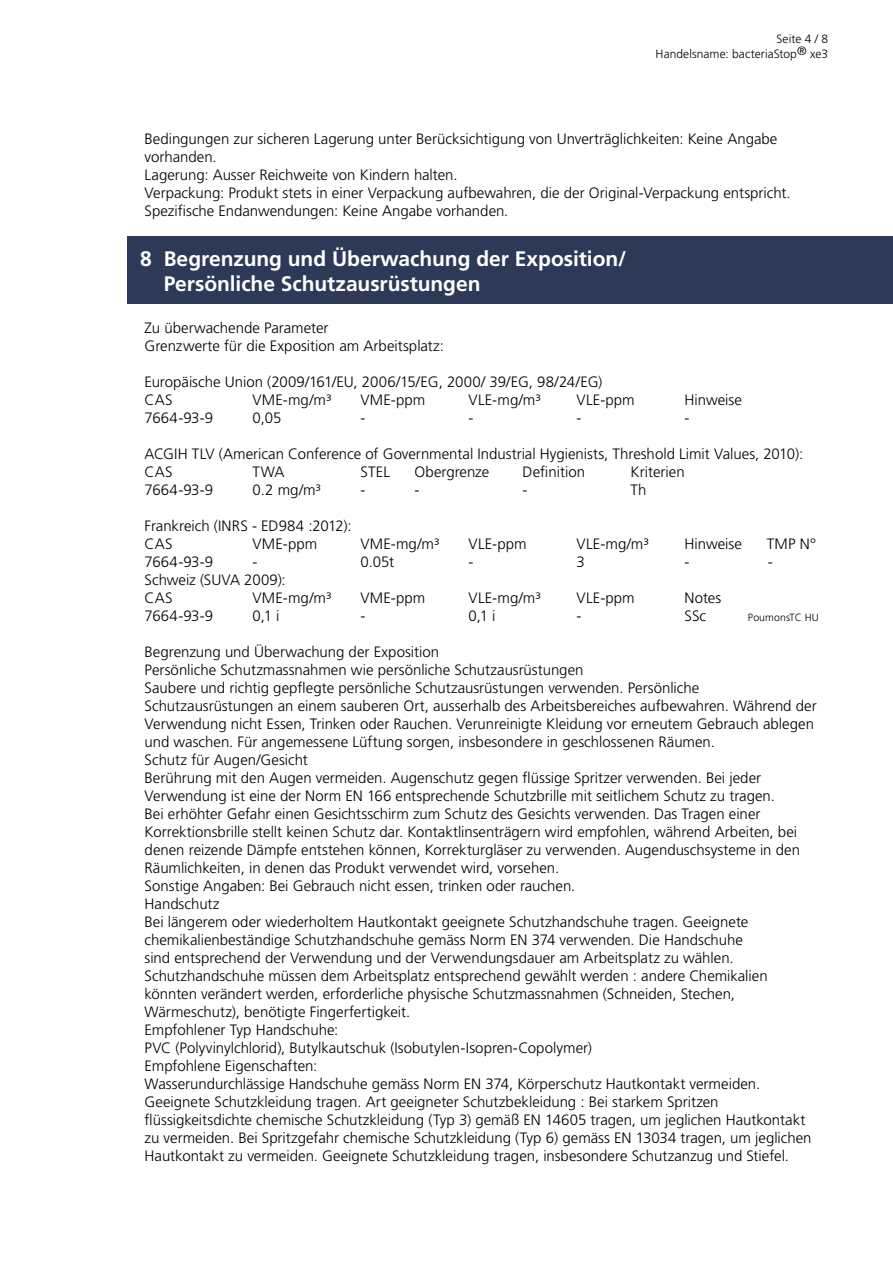
<style>
.page{position:relative;width:893px;height:1263px;background:#fff}
.page>*{position:absolute;margin:0;border:0;box-sizing:border-box;transform-origin:0 0}
.t1{font:700 21px/25.2px "Frutiger";letter-spacing:-.005em;color:#fff}
.t2{font:300 15px/18px "Frutiger";color:#000}
.t3{font:300 12px/14.4px "Frutiger";letter-spacing:.005em;color:#000;text-align:right}
.t4{font:300 10.5px "Frutiger";letter-spacing:.01em;color:#000}
</style>
<div class="page">
<div style="left:128px;top:237px;width:765px;height:67px;background:#2d3956"></div>
<p class="t3" style="left:655px;top:32px;width:174px">Seite 4 / 8<br>Handelsname: bacteriaStop® xe3</p>
<p class="t2" style="left:145px;top:129px;width:648px">Bedingungen zur sicheren Lagerung unter Berücksichtigung von Unverträglichkeiten: Keine Angabe vorhanden.<br>Lagerung: Ausser Reichweite von Kindern halten.<br>Verpackung: Produkt stets in einer Verpackung aufbewahren, die der Original-Verpackung entspricht.<br>Spezifische Endanwendungen: Keine Angabe vorhanden.</p>
<h1 class="t1" style="left:164px;top:246px;width:464px;text-indent:-23px">8 Begrenzung und Überwachung der Exposition/<br>Persönliche Schutzausrüstungen</h1>
<p class="t2" style="left:145px;top:318px;width:301px">Zu überwachende Parameter<br>Grenzwerte für die Exposition am Arbeitsplatz:</p>
<p class="t2" style="left:145px;top:372px;width:459px">Europäische Union (2009/161/EU, 2006/15/EG, 2000/ 39/EG, 98/24/EG)<br>CAS</p>
<p class="t2" style="left:253px;top:390px;width:80px">VME-mg/m³</p>
<p class="t2" style="left:361px;top:390px;width:66px">VME-ppm</p>
<p class="t2" style="left:469px;top:390px;width:74px">VLE-mg/m³</p>
<p class="t2" style="left:577px;top:390px;width:60px">VLE-ppm</p>
<p class="t2" style="left:685px;top:390px;width:59px">Hinweise</p>
<p class="t2" style="left:145px;top:408px;width:70px">7664-93-9</p>
<p class="t2" style="left:253px;top:408px;width:30px">0,05</p>
<p class="t2" style="left:361px;top:408px;width:6px">-</p>
<p class="t2" style="left:469px;top:408px;width:6px">-</p>
<p class="t2" style="left:577px;top:408px;width:6px">-</p>
<p class="t2" style="left:685px;top:408px;width:6px">-</p>
<p class="t2" style="left:145px;top:444px;width:660px">ACGIH TLV (American Conference of Governmental Industrial Hygienists, Threshold Limit Values, 2010):<br>CAS</p>
<p class="t2" style="left:253px;top:462px;width:33px">TWA</p>
<p class="t2" style="left:361px;top:462px;width:31px">STEL</p>
<p class="t2" style="left:415px;top:462px;width:76px">Obergrenze</p>
<p class="t2" style="left:523px;top:462px;width:64px">Definition</p>
<p class="t2" style="left:631px;top:462px;width:56px">Kriterien</p>
<p class="t2" style="left:145px;top:480px;width:70px">7664-93-9</p>
<p class="t2" style="left:253px;top:480px;width:70px">0.2 mg/m³</p>
<p class="t2" style="left:361px;top:480px;width:6px">-</p>
<p class="t2" style="left:415px;top:480px;width:6px">-</p>
<p class="t2" style="left:523px;top:480px;width:6px">-</p>
<p class="t2" style="left:631px;top:480px;width:17px">Th</p>
<p class="t2" style="left:145px;top:516px;width:208px">Frankreich (INRS - ED984 :2012):<br>CAS</p>
<p class="t2" style="left:253px;top:534px;width:66px">VME-ppm</p>
<p class="t2" style="left:361px;top:534px;width:80px">VME-mg/m³</p>
<p class="t2" style="left:469px;top:534px;width:60px">VLE-ppm</p>
<p class="t2" style="left:577px;top:534px;width:74px">VLE-mg/m³</p>
<p class="t2" style="left:685px;top:534px;width:59px">Hinweise</p>
<p class="t2" style="left:767px;top:534px;width:51px">TMP N°</p>
<p class="t2" style="left:145px;top:552px;width:70px">7664-93-9</p>
<p class="t2" style="left:253px;top:552px;width:6px">-</p>
<p class="t2" style="left:361px;top:552px;width:35px">0.05t</p>
<p class="t2" style="left:469px;top:552px;width:6px">-</p>
<p class="t2" style="left:577px;top:552px;width:10px">3</p>
<p class="t2" style="left:685px;top:552px;width:6px">-</p>
<p class="t2" style="left:768px;top:552px;width:6px">-</p>
<p class="t2" style="left:145px;top:570px;width:143px">Schweiz (SUVA 2009):<br>CAS</p>
<p class="t2" style="left:253px;top:588px;width:80px">VME-mg/m³</p>
<p class="t2" style="left:361px;top:588px;width:66px">VME-ppm</p>
<p class="t2" style="left:469px;top:588px;width:74px">VLE-mg/m³</p>
<p class="t2" style="left:577px;top:588px;width:60px">VLE-ppm</p>
<p class="t2" style="left:685px;top:588px;width:38px">Notes</p>
<p class="t2" style="left:145px;top:606px;width:70px">7664-93-9</p>
<p class="t2" style="left:253px;top:606px;width:28px">0,1 i</p>
<p class="t2" style="left:361px;top:606px;width:6px">-</p>
<p class="t2" style="left:469px;top:606px;width:28px">0,1 i</p>
<p class="t2" style="left:577px;top:606px;width:6px">-</p>
<p class="t2" style="left:685px;top:606px;width:23px">SSc</p>
<p class="t4" style="left:748px;top:611px;width:73px">PoumonsTC HU</p>
<p class="t2" style="left:145px;top:642px;width:674px">Begrenzung und Überwachung der Exposition<br>Persönliche Schutzmassnahmen wie persönliche Schutzausrüstungen<br>Saubere und richtig gepflegte persönliche Schutzausrüstungen verwenden. Persönliche Schutzausrüstungen an einem sauberen Ort, ausserhalb des Arbeitsbereiches aufbewahren. Während der Verwendung nicht Essen, Trinken oder Rauchen. Verunreinigte Kleidung vor erneutem Gebrauch ablegen und waschen. Für angemessene Lüftung sorgen, insbesondere in geschlossenen Räumen.<br>Schutz für Augen/Gesicht<br>Berührung mit den Augen vermeiden. Augenschutz gegen flüssige Spritzer verwenden. Bei jeder Verwendung ist eine der Norm EN 166 entsprechende Schutzbrille mit seitlichem Schutz zu tragen.<br>Bei erhöhter Gefahr einen Gesichtsschirm zum Schutz des Gesichts verwenden. Das Tragen einer Korrektionsbrille stellt keinen Schutz dar. Kontaktlinsenträgern wird empfohlen, während Arbeiten, bei denen reizende Dämpfe entstehen können, Korrekturgläser zu verwenden. Augenduschsysteme in den Räumlichkeiten, in denen das Produkt verwendet wird, vorsehen.<br>Sonstige Angaben: Bei Gebrauch nicht essen, trinken oder rauchen.<br>Handschutz<br>Bei längerem oder wiederholtem Hautkontakt geeignete Schutzhandschuhe tragen. Geeignete chemikalienbeständige Schutzhandschuhe gemäss Norm EN 374 verwenden. Die Handschuhe<br>sind entsprechend der Verwendung und der Verwendungsdauer am Arbeitsplatz zu wählen.<br>Schutzhandschuhe müssen dem Arbeitsplatz entsprechend gewählt werden : andere Chemikalien könnten verändert werden, erforderliche physische Schutzmassnahmen (Schneiden, Stechen, Wärmeschutz), benötigte Fingerfertigkeit.<br>Empfohlener Typ Handschuhe:<br>PVC (Polyvinylchlorid), Butylkautschuk (Isobutylen-Isopren-Copolymer)<br>Empfohlene Eigenschaften:<br>Wasserundurchlässige Handschuhe gemäss Norm EN 374, Körperschutz Hautkontakt vermeiden.<br>Geeignete Schutzkleidung tragen. Art geeigneter Schutzbekleidung : Bei starkem Spritzen flüssigkeitsdichte chemische Schutzkleidung (Typ 3) gemäß EN 14605 tragen, um jeglichen Hautkontakt zu vermeiden. Bei Spritzgefahr chemische Schutzkleidung (Typ 6) gemäss EN 13034 tragen, um jeglichen Hautkontakt zu vermeiden. Geeignete Schutzkleidung tragen, insbesondere Schutzanzug und Stiefel.</p>
</div>
